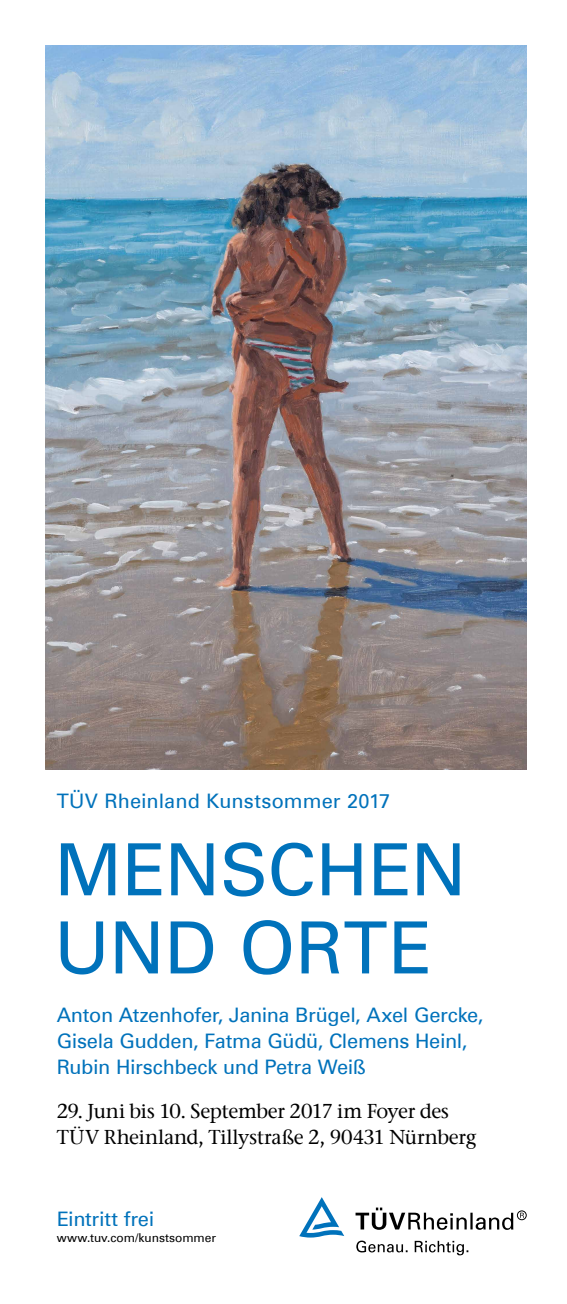
<style>
.page{position:relative;width:567px;height:1304px;background:#fff}
.page>*{position:absolute;margin:0;border:0;box-sizing:border-box;transform-origin:0 0}
.t1{font:72px/78.1px "Univers Com 55 Roman";color:#0072bb}
.t2{font:20px/26px "Univers Com 55 Roman";letter-spacing:-.015em;color:#0072bb}
.t3{font:500 20px/26px "ITC Stone Serif Com";letter-spacing:-.015em;color:#000}
.t4{font:20px "Univers Com 55 Roman";letter-spacing:.005em;color:#0072bb}
.t5{font:12px "Univers Com 55 Roman";letter-spacing:-.005em;color:#000}
</style>
<div class="page">
<img style="left:45px;top:45px;width:481px;height:724px">
<svg style="left:356px;top:1241px;width:52px;height:11px"></svg>
<svg style="left:415px;top:1241px;width:53px;height:14px"></svg>
<svg style="left:356px;top:1208px;width:111px;height:22px"></svg>
<hr style="left:470px;top:1213px;width:3px;height:16px;background:#000">
<svg style="left:476px;top:1213px;width:37px;height:17px"></svg>
<div style="left:517px;top:1211px;width:9px;height:9px;border:1px solid #000;border-radius:50%"></div>
<svg style="left:520px;top:1213px;width:4px;height:5px"></svg>
<svg style="left:299px;top:1197px;width:45px;height:41px"></svg>
<p class="t4" style="left:57px;top:788px;width:335px">TÜV Rheinland Kunstsommer 2017</p>
<h1 class="t1" style="left:54px;top:831px;width:413px">MENSCHEN<br>UND ORTE</h1>
<p class="t2" style="left:57px;top:1002px;width:428px">Anton Atzenhofer, Janina Brügel, Axel Gercke,<br>Gisela Gudden, Fatma Güdü, Clemens Heinl,<br>Rubin Hirschbeck und Petra Weiß</p>
<p class="t3" style="left:57px;top:1098px;width:421px">29. Juni bis 10. September 2017 im Foyer des<br>TÜV Rheinland, Tillystraße 2, 90431 Nürnberg</p>
<p class="t2" style="left:57px;top:1206px;width:99px">Eintritt frei</p>
<p class="t5" style="left:57px;top:1230px;width:161px">www.tuv.com/kunstsommer</p>
</div>
